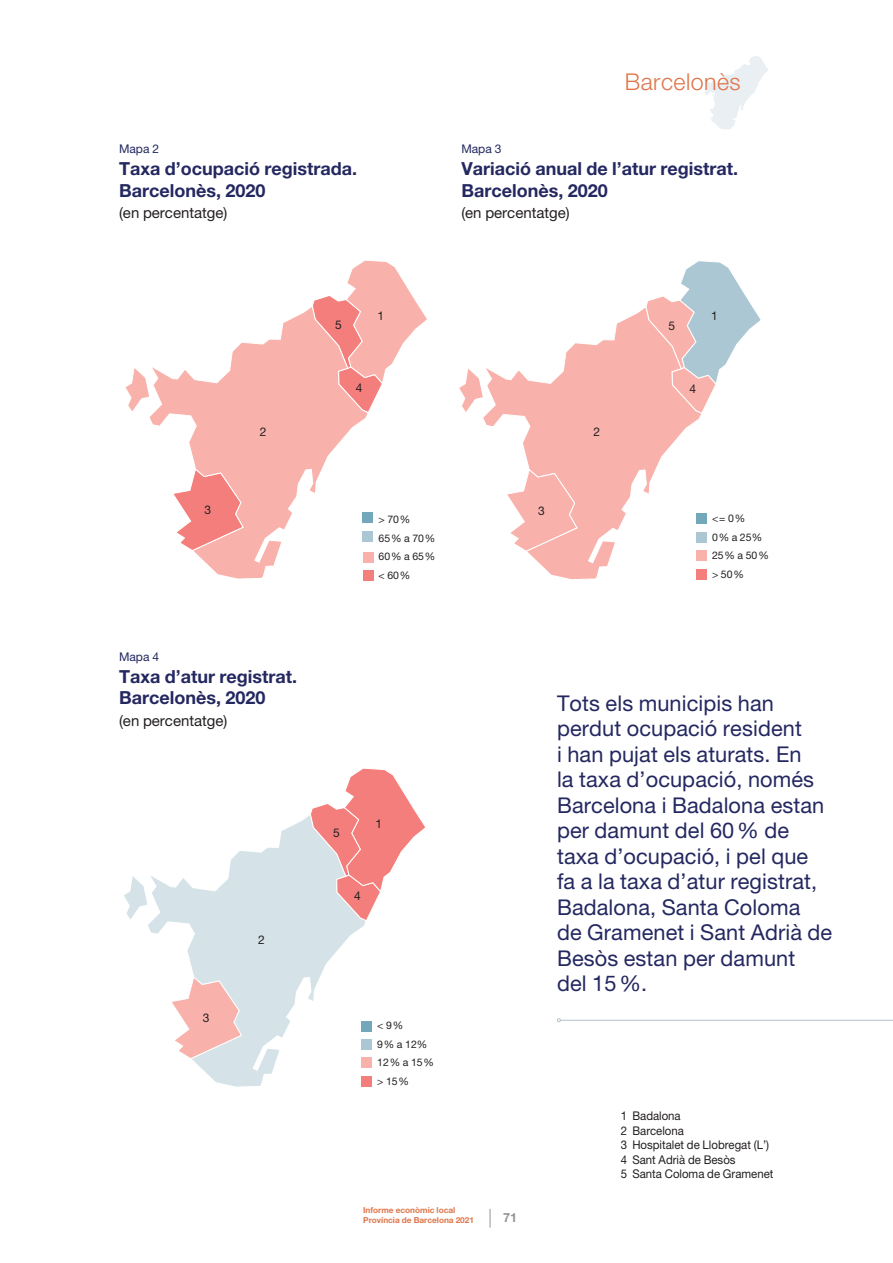
<style>
.page{position:relative;width:893px;height:1263px;background:#fff}
.page>*{position:absolute;margin:0;border:0;box-sizing:border-box;transform-origin:0 0}
.t1{font:300 23.1px "Helvetica Neue LT Std";letter-spacing:.02em;color:#df754a}
.t2{font:21.75px/25.5px "Helvetica Neue LT Std";letter-spacing:.005em;color:#242860}
.t3{font:700 18px/21.6px "Helvetica Neue LT Std";color:#242860}
.t4{font:15px "Helvetica Neue LT Std";color:#231f20}
.t5{font:700 12.75px "Helvetica Neue LT Std";color:#939598}
.t6{font:12px/14.4px "Helvetica Neue LT Std";color:#231f20;scale:.95 1}
.t7{font:12px "Helvetica Neue LT Std";color:#242860}
.t8{font:12px "Helvetica Neue LT Std";color:#231f20}
.t9{font:10.5px/18.5px "Helvetica Neue LT Std";color:#231f20}
.t10{font:700 8.25px/9.9px "Helvetica Neue LT Std";color:#df754a}
</style>
<div class="page">
<svg style="left:490px;top:1209px;width:1px;height:18px"></svg>
<svg style="left:313px;top:260px;width:114px;height:150px"></svg>
<svg style="left:125px;top:305px;width:244px;height:274px"></svg>
<div style="left:363px;top:513px;width:10px;height:10px;background:#72a8ba"></div>
<div style="left:363px;top:531px;width:10px;height:10px;background:#abc7d3"></div>
<div style="left:363px;top:570px;width:10px;height:11px;background:#f37e7b"></div>
<div style="left:363px;top:552px;width:10px;height:10px;background:#f9b2ab"></div>
<svg style="left:459px;top:308px;width:244px;height:272px"></svg>
<svg style="left:505px;top:469px;width:73px;height:83px"></svg>
<svg style="left:645px;top:261px;width:116px;height:153px"></svg>
<div style="left:696px;top:514px;width:11px;height:10px;background:#72a8ba"></div>
<div style="left:696px;top:532px;width:11px;height:10px;background:#abc7d3"></div>
<div style="left:696px;top:569px;width:11px;height:10px;background:#f37e7b"></div>
<div style="left:696px;top:551px;width:11px;height:10px;background:#f9b2ab"></div>
<svg style="left:124px;top:815px;width:243px;height:272px"></svg>
<svg style="left:310px;top:768px;width:115px;height:154px"></svg>
<svg style="left:170px;top:976px;width:72px;height:83px"></svg>
<div style="left:362px;top:1021px;width:10px;height:10px;background:#72a8ba"></div>
<div style="left:362px;top:1039px;width:10px;height:10px;background:#abc7d3"></div>
<div style="left:362px;top:1076px;width:10px;height:10px;background:#f37e7b"></div>
<div style="left:362px;top:1058px;width:10px;height:10px;background:#f9b2ab"></div>
<hr style="left:560px;top:1020px;width:333px;height:1px;background:#b1c3cb">
<svg style="left:557px;top:1018px;width:4px;height:4px"></svg>
<svg style="left:705px;top:56px;width:63px;height:74px"></svg>
<p class="t7" style="left:119px;top:142px;width:42px">Mapa 2</p>
<p class="t3" style="left:119px;top:158px;width:240px">Taxa d’ocupació registrada.<br>Barcelonès, 2020</p>
<p class="t4" style="left:119px;top:204px;width:110px">(en percentatge)</p>
<p class="t1" style="left:625px;top:68px;width:117px">Barcelonès</p>
<p class="t7" style="left:461px;top:142px;width:42px">Mapa 3</p>
<p class="t3" style="left:461px;top:158px;width:278px">Variació anual de l’atur registrat.<br>Barcelonès, 2020</p>
<p class="t4" style="left:461px;top:204px;width:110px">(en percentatge)</p>
<p class="t8" style="left:204px;top:502px;width:8px">3</p>
<p class="t8" style="left:260px;top:424px;width:8px">2</p>
<p class="t7" style="left:119px;top:649px;width:42px">Mapa 4</p>
<p class="t3" style="left:119px;top:665px;width:180px">Taxa d’atur registrat.<br>Barcelonès, 2020</p>
<p class="t4" style="left:119px;top:712px;width:110px">(en percentatge)</p>
<p class="t8" style="left:203px;top:1011px;width:8px">3</p>
<p class="t8" style="left:258px;top:932px;width:8px">2</p>
<p class="t8" style="left:335px;top:318px;width:8px">5</p>
<p class="t8" style="left:377px;top:308px;width:8px">1</p>
<p class="t8" style="left:356px;top:381px;width:8px">4</p>
<p class="t9" style="left:379px;top:510px;width:58px">&gt; 70 %<br>65 % a 70 %<br>60 % a 65 % &lt; 60 %</p>
<p class="t8" style="left:333px;top:826px;width:8px">5</p>
<p class="t8" style="left:376px;top:816px;width:8px">1</p>
<p class="t8" style="left:354px;top:889px;width:8px">4</p>
<p class="t9" style="left:377px;top:1016px;width:58px">&lt; 9 %<br>9 % a 12%<br>12 % a 15 % &gt; 15 %</p>
<p class="t8" style="left:538px;top:503px;width:8px">3</p>
<p class="t8" style="left:593px;top:425px;width:8px">2</p>
<p class="t8" style="left:669px;top:318px;width:8px">5</p>
<p class="t8" style="left:711px;top:309px;width:8px">1</p>
<p class="t8" style="left:689px;top:381px;width:8px">4</p>
<p class="t9" style="left:712px;top:509px;width:58px">&lt; = 0 %<br>0 % a 25%<br>25 % a 50 % &gt; 50 %</p>
<p class="t2" style="left:557px;top:690px;width:277px">Tots els municipis han perdut ocupació resident<br>i han pujat els aturats. En<br>la taxa d’ocupació, només<br>Barcelona i Badalona estan per damunt del 60% de taxa d’ocupació, i pel que<br>fa a la taxa d’atur registrat,<br>Badalona, Santa Coloma<br>de Gramenet i Sant Adrià de<br>Besòs estan per damunt<br>del 15%.</p>
<p class="t6" style="left:621px;top:1109px;width:162px">1 Badalona<br>2 Barcelona<br>3 Hospitalet de Llobregat (L’)<br>4 Sant Adrià de Besòs<br>5 Santa Coloma de Gramenet</p>
<p class="t10" style="left:363px;top:1205px;width:112px">Informe econòmic local<br>Província de Barcelona 2021</p>
<p class="t5" style="left:503px;top:1209px;width:16px">71</p>
</div>
